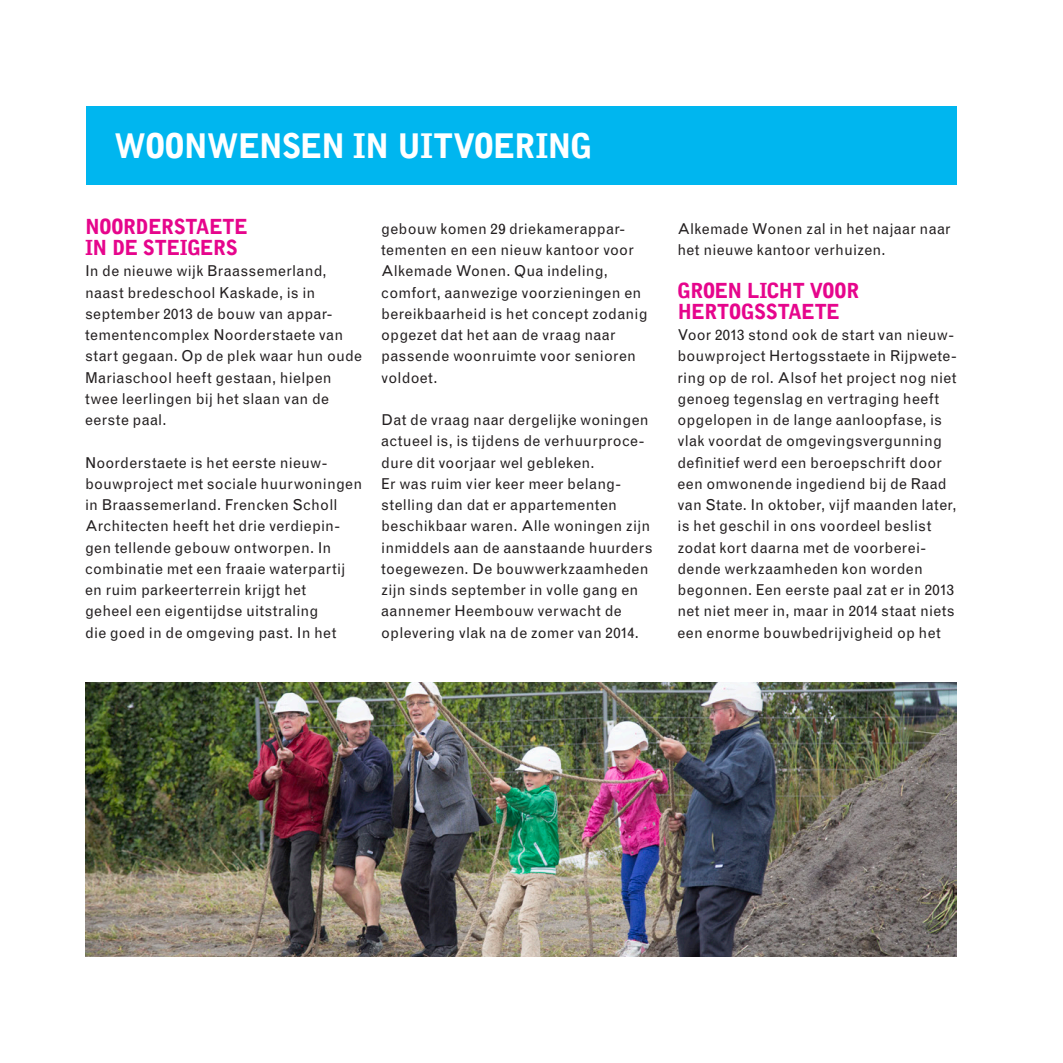
<style>
.page{position:relative;width:1063px;height:1063px;background:#fff}
.page>*{position:absolute;margin:0;border:0;box-sizing:border-box;transform-origin:0 0}
.Kop_pag__2{font:900 33px "Grotesque";letter-spacing:-.03em;color:#fff}
.Platte_tekst{font:900 20.25px/21.3px "Grotesque";letter-spacing:-.015em;color:#e6058c}
.Titel_voorwoord{font:900 20.25px/21.3px "Grotesque";letter-spacing:-.02em;color:#e6058c}
.Platte_tekst-2{font:15px/21.3px "Grotesque";letter-spacing:.015em;color:#231f20}
</style>
<div class="page">
<div style="left:86px;top:106px;width:871px;height:78px;background:#00b6ef"></div>
<img style="left:85px;top:682px;width:872px;height:275px">
<p class="Kop_pag__2" style="left:114px;top:126px;width:480px">WOONWENSEN IN UITVOERING</p>
<p class="Titel_voorwoord" style="left:85px;top:216px;width:164px">NOORDERSTAETE<br>IN DE STEIGERS</p>
<p class="Platte_tekst-2" style="left:85px;top:261px;width:279px">In de nieuwe wijk Braassemerland, naast bredeschool Kaskade, is in september 2013 de bouw van appar&shy;tementencomplex Noorderstaete van start gegaan. Op de plek waar hun oude<br>Mariaschool heeft gestaan, hielpen twee leerlingen bij het slaan van de eerste paal.</p>
<p class="Platte_tekst-2" style="left:85px;top:452px;width:279px">Noorderstaete is het eerste nieuw&shy;bouwproject met sociale huurwoningen in Braassemerland. Frencken Scholl Architecten heeft het drie verdiepin&shy;gen tellende gebouw ontworpen. In combinatie met een fraaie waterpartij en ruim parkeerterrein krijgt het<br>geheel een eigentijdse uitstraling<br>die goed in de omgeving past. In het</p>
<p class="Platte_tekst-2" style="left:381px;top:218px;width:268px">gebouw komen 29 driekamerappar&shy;tementen en een nieuw kantoor voor<br>Alkemade Wonen. Qua indeling, comfort, aanwezige voorzieningen en bereikbaarheid is het concept zodanig opgezet dat het aan de vraag naar passende woonruimte voor senioren voldoet.</p>
<p class="Platte_tekst-2" style="left:381px;top:409px;width:273px">Dat de vraag naar dergelijke woningen actueel is, is tijdens de verhuurproce&shy;dure dit voorjaar wel gebleken.<br>Er was ruim vier keer meer belang&shy;stelling dan dat er appartementen beschikbaar waren. Alle woningen zijn inmiddels aan de aanstaande huurders toegewezen. De bouwwerkzaamheden zijn sinds september in volle gang en aannemer Heembouw verwacht de oplevering vlak na de zomer van 2014.</p>
<p class="Platte_tekst-2" style="left:677px;top:218px;width:275px">Alkemade Wonen zal in het najaar naar het nieuwe kantoor verhuizen.</p>
<p class="Platte_tekst" style="left:677px;top:280px;width:183px">GROEN LICHT VOOR<br>HERTOGSSTAETE</p>
<p class="Platte_tekst-2" style="left:677px;top:324px;width:281px">Voor 2013 stond ook de start van nieuw&shy;bouwproject Hertogsstaete in Rijpwete&shy;ring op de rol. Alsof het project nog niet genoeg tegenslag en vertraging heeft opgelopen in de lange aanloopfase, is vlak voordat de omgevingsvergunning definitief werd een beroepschrift door een omwonende ingediend bij de Raad van State. In oktober, vijf maanden later, is het geschil in ons voordeel beslist zodat kort daarna met de voorberei&shy;dende werkzaamheden kon worden begonnen. Een eerste paal zat er in 2013 net niet meer in, maar in 2014 staat niets een enorme bouwbedrijvigheid op het</p>
</div>
